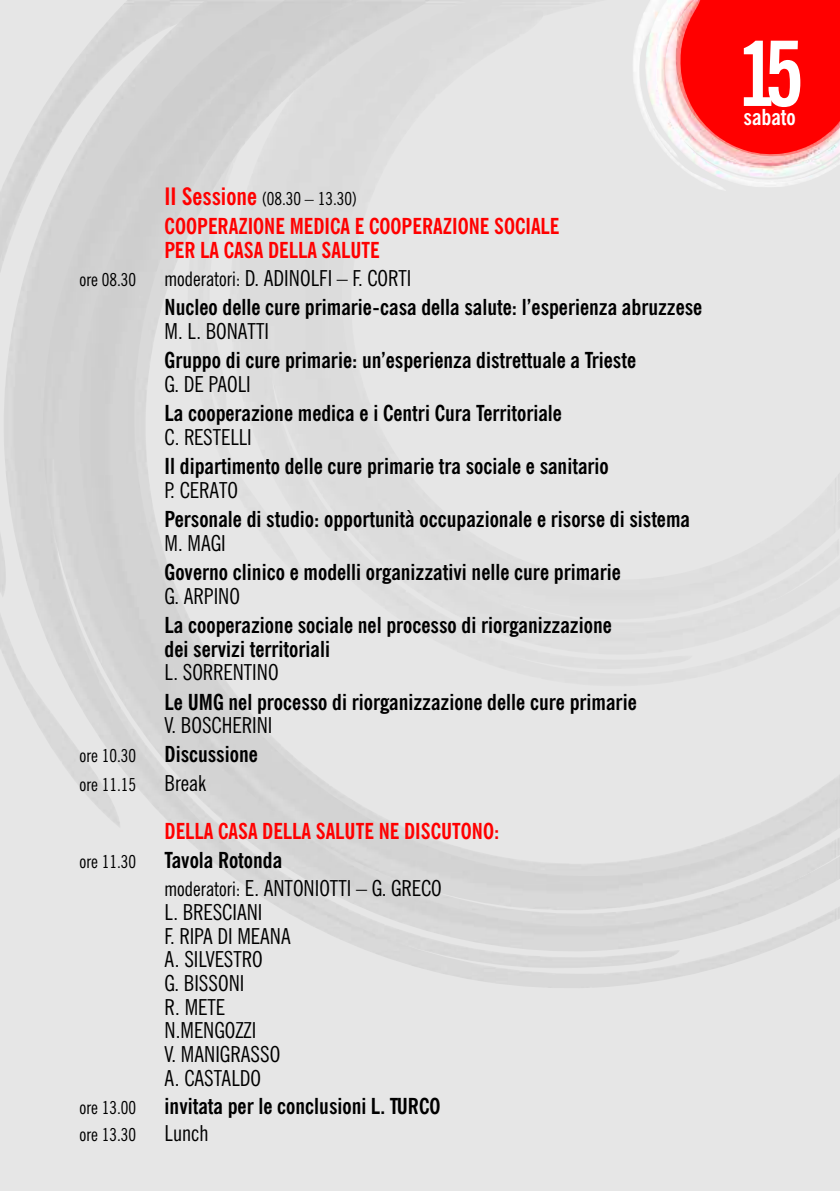
<style>
.page{position:relative;width:840px;height:1191px;background:#fff}
.page>*{position:absolute;margin:0;border:0;box-sizing:border-box;transform-origin:0 0}
.t1{font:700 condensed 90px "News Gothic BT";color:#fff}
.t2{font:700 condensed 24px "News Gothic BT";color:#f00}
.t3{font:700 condensed 22px/23.8px "News Gothic BT";color:#000}
.t4{font:condensed 22px/23.8px "News Gothic BT";color:#000}
.t5{font:700 condensed 22px/23.8px "News Gothic BT";color:#f00}
.t6{font:700 condensed 22px "News Gothic BT";color:#fff}
.t7{font:condensed 18px "News Gothic BT";color:#000}
.s1{font-size:20px}
.s2{font-weight:700}
</style>
<div class="page">
<div style="left:0;top:0;width:839px;height:1191px;background:#e6e6e6"></div>
<img style="left:79px;top:33px;width:760px;height:879px">
<img style="left:630px;top:13px;width:168px;height:178px">
<img style="left:644px;top:0;width:195px;height:188px">
<img style="left:654px;top:0;width:185px;height:179px">
<img style="left:664px;top:0;width:175px;height:169px">
<div style="left:714px;top:0;width:125px;height:96px;background:#f00"></div>
<p class="t7" style="left:79px;top:272px;width:58px">ore 08.30</p>
<p class="t2" style="left:164px;top:186px;width:94px">II Sessione</p>
<p class="t5" style="left:164px;top:217px;width:396px">COOPERAZIONE MEDICA E COOPERAZIONE SOCIALE<br>PER LA CASA DELLA SALUTE</p>
<p class="t7" style="left:261px;top:191px;width:97px">(08.30 – 13.30)</p>
<p class="t4" style="left:164px;top:268px;width:248px"><span class="s1">moderatori:</span> D. ADINOLFI – F. CORTI</p>
<p class="t3" style="left:164px;top:298px;width:539px">Nucleo delle cure primarie-casa della salute: l’esperienza abruzzese</p>
<p class="t4" style="left:164px;top:321px;width:106px">M. L. BONATTI</p>
<p class="t3" style="left:164px;top:350px;width:472px">Gruppo di cure primarie: un’esperienza distrettuale a Trieste</p>
<p class="t4" style="left:164px;top:374px;width:88px">G. DE PAOLI</p>
<p class="t3" style="left:164px;top:403px;width:399px">La cooperazione medica e i Centri Cura Territoriale</p>
<p class="t4" style="left:164px;top:427px;width:89px">C. RESTELLI</p>
<p class="t3" style="left:164px;top:456px;width:445px">Il dipartimento delle cure primarie tra sociale e sanitario</p>
<p class="t4" style="left:164px;top:480px;width:75px">P. CERATO</p>
<p class="t3" style="left:164px;top:509px;width:526px">Personale di studio: opportunità occupazionale e risorse di sistema</p>
<p class="t4" style="left:164px;top:533px;width:63px">M. MAGI</p>
<p class="t3" style="left:164px;top:562px;width:457px">Governo clinico e modelli organizzativi nelle cure primarie</p>
<p class="t4" style="left:164px;top:586px;width:77px">G. ARPINO</p>
<p class="t3" style="left:164px;top:615px;width:448px">La cooperazione sociale nel processo di riorganizzazione dei servizi territoriali</p>
<p class="t4" style="left:164px;top:663px;width:115px">L. SORRENTINO</p>
<p class="t3" style="left:164px;top:692px;width:473px">Le UMG nel processo di riorganizzazione delle cure primarie</p>
<p class="t4" style="left:164px;top:715px;width:109px">V. BOSCHERINI</p>
<p class="t7" style="left:79px;top:749px;width:58px">ore 10.30</p>
<p class="t3" style="left:164px;top:745px;width:95px">Discussione</p>
<p class="t7" style="left:79px;top:778px;width:58px">ore 11.15</p>
<p class="t4" style="left:164px;top:774px;width:43px">Break</p>
<p class="t5" style="left:164px;top:821px;width:336px">DELLA CASA DELLA SALUTE NE DISCUTONO:</p>
<p class="t7" style="left:79px;top:854px;width:58px">ore 11.30</p>
<p class="t4" style="left:164px;top:849px;width:278px;line-height:27.6px"><span class="s2">Tavola Rotonda<br></span><span class="s1">moderatori:</span> E. ANTONIOTTI – G. GRECO</p>
<p class="t4" style="left:164px;top:902px;width:127px">L. BRESCIANI<br>F. RIPA DI MEANA<br>A. SILVESTRO<br>G. BISSONI<br>R. METE<br>N.MENGOZZI<br>V. MANIGRASSO<br>A. CASTALDO</p>
<p class="t7" style="left:79px;top:1100px;width:58px">ore 13.00</p>
<p class="t3" style="left:164px;top:1096px;width:277px">invitata per le conclusioni L. TURCO</p>
<p class="t7" style="left:79px;top:1127px;width:58px">ore 13.30</p>
<p class="t4" style="left:164px;top:1123px;width:45px">Lunch</p>
<h1 class="t1" style="left:737px;top:38px;width:67px">15</h1>
<p class="t6" style="left:743px;top:108px;width:54px">sabato</p>
</div>
